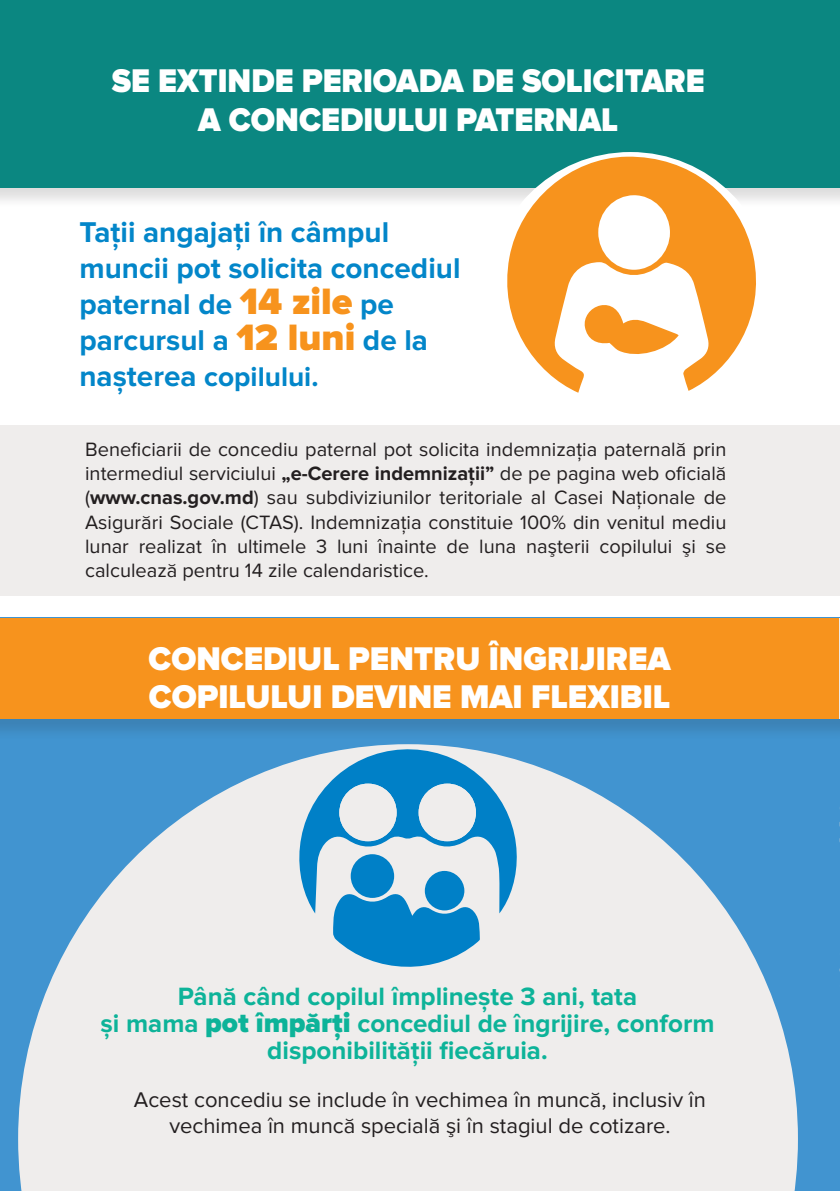
<style>
.page{position:relative;width:840px;height:1191px;background:#fff}
.page>*{position:absolute;margin:0;border:0;box-sizing:border-box;transform-origin:0 0}
.t1{font:900 34px/37.4px "Proxima Nova";color:#fff;scale:.96 1}
.t2{font:900 34px/39.4px "Proxima Nova";color:#fff;text-align:center;scale:.93 1}
.t3{font:700 29.6px/36px "Proxima Nova";color:#0386c9}
.t4{font:700 28px "Proxima Nova";color:#0386c9}
.t5{font:700 26px/27px "Proxima Nova";color:#0db399;text-align:center}
.t6{font:22px/26.4px "Proxima Nova";color:#231f20;text-align:center}
.t7{font:20px/24px "Proxima Nova";color:#231f20;text-align:justify}
.s1{font-weight:900;font-size:38px;color:#f7931d}
.s2{font-size:29.6px}
.s3{font-weight:700}
.s4{font-weight:900;font-size:28px}
</style>
<div class="page">
<div style="left:0;top:0;width:839px;height:209px;background:#231f20;opacity:.15"></div>
<div style="left:0;top:0;width:839px;height:187px;background:#0b8781"></div>
<div style="left:488px;top:152px;width:284px;height:283px;background:#fff;border-radius:50%"></div>
<svg style="left:497px;top:156px;width:268px;height:237px"></svg>
<svg style="left:583px;top:303px;width:95px;height:56px"></svg>
<div style="left:0;top:617px;width:839px;height:574px;background:#4194d0"></div>
<div style="left:0;top:618px;width:839px;height:123px;background:#231f20;opacity:.15"></div>
<div style="left:0;top:617px;width:839px;height:101px;background:#f7931d"></div>
<svg style="left:18px;top:762px;width:779px;height:429px;fill:#efedec"></svg>
<svg style="left:291px;top:738px;width:236px;height:175px;background:#84bbdb"></svg>
<svg style="left:333px;top:892px;width:147px;height:84px;background:#4ea3d3"></svg>
<div style="left:350px;top:854px;width:44px;height:44px;background:#0080c7;border-radius:50%"></div>
<div style="left:424px;top:871px;width:40px;height:39px;background:#0080c7;border-radius:50%"></div>
<div style="left:339px;top:783px;width:57px;height:58px;background:#efedec;border-radius:50%"></div>
<div style="left:418px;top:783px;width:57px;height:58px;background:#efedec;border-radius:50%"></div>
<img style="left:839px;top:758px;width:1px;height:300px">
<hr style="left:839px;top:618px;width:1px;height:123px;background:#231f20;opacity:.15">
<hr style="left:839px;top:617px;width:1px;height:101px;background:#efedec">
<div style="left:0;top:425px;width:839px;height:170px;background:#efedec"></div>
<h1 class="t2" style="left:112px;top:62px;width:638px">SE EXTINDE PERIOADA DE SOLICITARE<br>A CONCEDIULUI PATERNAL</h1>
<h2 class="t3" style="left:79px;top:215px;width:382px">Tații angajați în câmpul muncii pot solicita concediul paternal de <span class="s1">14 ZILE</span> pe parcursul a <span class="s1">12 LUNI</span> de la</h2>
<h3 class="t4" style="left:79px;top:360px;width:240px"><span class="s2">nașterea</span> copilului.</h3>
<p class="t7" style="left:85px;top:438px;width:642px">Beneficiarii de concediu paternal pot solicita indemnizaţia paternală prin intermediul serviciului <span class="s3">„e-Cerere indemnizații”</span> de pe pagina web oficială (<span class="s3">www.cnas.gov.md</span>) sau subdiviziunilor teritoriale al Casei Naționale de Asigurări Sociale (CTAS). Indemnizaţia constituie 100% din venitul mediu lunar realizat în ultimele 3 luni înainte de luna naşterii copilului şi se calculează pentru 14 zile calendaristice.</p>
<h1 class="t1" style="left:148px;top:641px;width:545px">CONCEDIUL PENTRU ÎNGRIJIREA<br>COPILULUI DEVINE MAI FLEXIBIL</h1>
<h3 class="t5" style="left:100px;top:983px;width:615px">Până când copilul împlinește 3 ani, tata<br>și mama <span class="s4">POT ÎMPĂRȚI</span> concediul de îngrijire, conform disponibilității fiecăruia.</h3>
<p class="t6" style="left:134px;top:1086px;width:573px">Acest concediu se include în vechimea în muncă, inclusiv în vechimea în muncă specială şi în stagiul de cotizare.</p>
</div>
